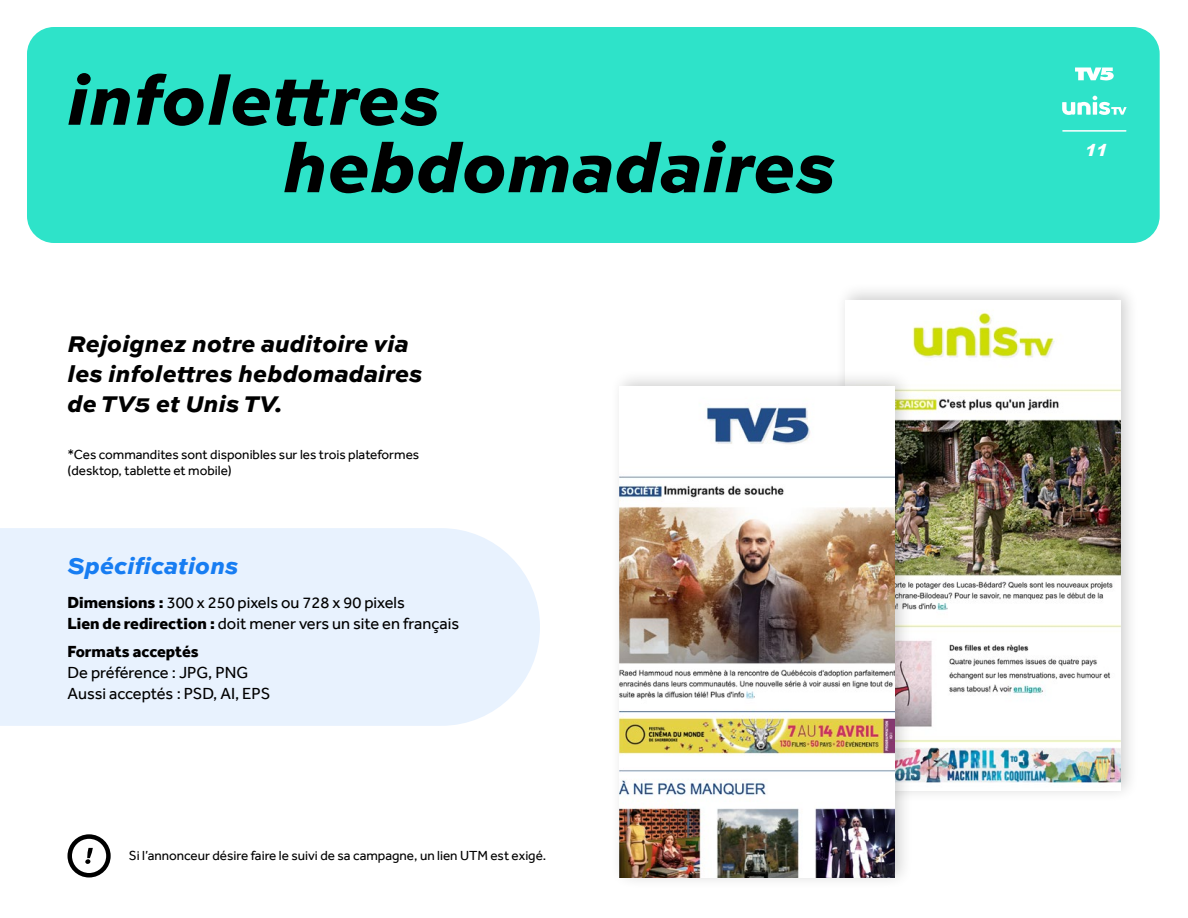
<style>
.page{position:relative;width:1188px;height:918px;background:#fff}
.page>*{position:absolute;margin:0;border:0;box-sizing:border-box;transform-origin:0 0}
.t1{font:italic 800 72px/67.5px "Sweet Sans Pro";color:#000}
.t2{font:italic 800 24px/30px "Sweet Sans Pro";color:#000}
.t3{font:italic 800 24px "Sweet Sans Pro";color:#177df2}
.t4{font:16.5px/21px "Effra";color:#000}
.t5{font:800 16.5px "Effra";color:#000}
.t6{font:italic 900 16.5px "Arial";color:#fff}
.t7{font:13.5px/16.5px "Effra";color:#000}
.s1{font-weight:800}
</style>
<div class="page">
<div style="left:27px;top:27px;width:1133px;height:216px;background:#2ee3c9;border-radius:27px"></div>
<div style="left:835px;top:282px;width:305px;height:521px;background:#000;opacity:.2"></div>
<img style="left:846px;top:300px;width:274px;height:491px">
<div style="left:609px;top:369px;width:305px;height:520px;background:#000;opacity:.2"></div>
<img style="left:620px;top:387px;width:275px;height:491px">
<div style="left:0;top:528px;width:540px;height:198px;background:#e8f2fe"></div>
<svg style="left:85px;top:848px;width:8px;height:16px"></svg>
<div style="left:68px;top:834px;width:43px;height:44px;border:4px solid #000;border-radius:50%"></div>
<svg style="left:1075px;top:68px;width:39px;height:12px"></svg>
<hr style="left:1063px;top:130px;width:63px;height:2px;background:#fff">
<svg style="left:1062px;top:96px;width:65px;height:19px"></svg>
<h1 class="t1" style="left:284px;top:61px;width:555px;text-indent:-216px">infolettres hebdomadaires</h1>
<h2 class="t2" style="left:68px;top:327px;width:357px">Rejoignez notre auditoire via les infolettres hebdomadaires de TV5 et Unis TV.</h2>
<p class="t7" style="left:68px;top:446px;width:353px">*Ces commandites sont disponibles sur les trois plateformes (desktop, tablette et mobile)</p>
<h2 class="t3" style="left:68px;top:547px;width:173px">Spécifications</h2>
<p class="t4" style="left:68px;top:592px;width:393px"><span class="s1">Dimensions :</span> 300 x 250 pixels ou 728 x 90 pixels<br><span class="s1">Lien de redirection :</span> doit mener vers un site en français</p>
<p class="t5" style="left:68px;top:642px;width:133px">Formats acceptés</p>
<p class="t4" style="left:68px;top:662px;width:204px">De préférence : JPG, PNG<br>Aussi acceptés : PSD, AI, EPS</p>
<p class="t7" style="left:129px;top:848px;width:419px">Si l’annonceur désire faire le suivi de sa campagne, un lien UTM est exigé.</p>
<p class="t6" style="left:1084px;top:138px;width:30px">11</p>
</div>
